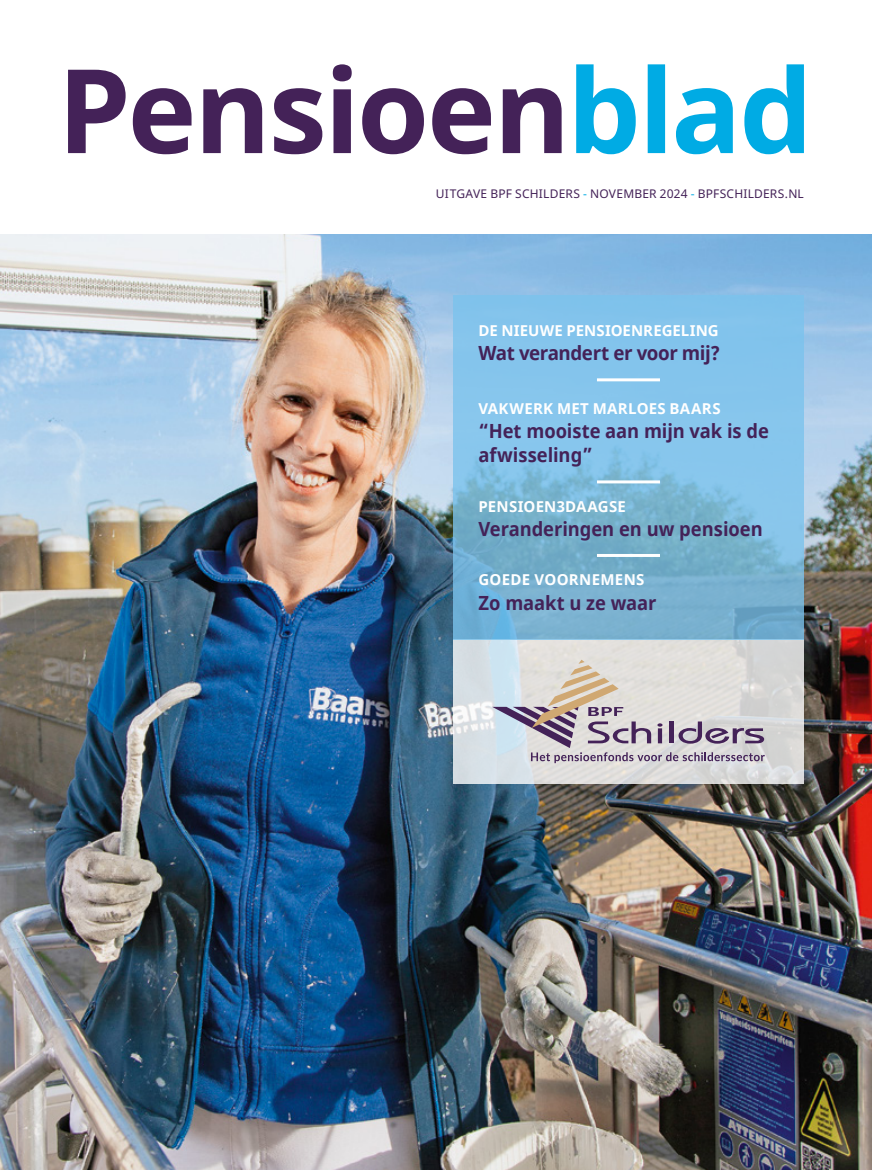
<style>
.page{position:relative;width:872px;height:1170px;background:#fff}
.page>*{position:absolute;margin:0;border:0;box-sizing:border-box;transform-origin:0 0}
.t1{font:700 19.5px/24px "Noto Sans";letter-spacing:-.005em;color:#442258;scale:.94 1}
.t2{font:700 19.5px "Noto Sans";letter-spacing:-.025em;color:#442258;scale:.96 1}
.t3{font:700 15px "Noto Sans";letter-spacing:.015em;color:#fff}
.t4{font:12px "Noto Sans";letter-spacing:.015em;color:#442258}
.s1{color:#00abe4}
</style>
<div class="page">
<img style="left:0;top:234px;width:872px;height:935px">
<svg style="left:453px;top:639px;width:351px;height:144px;background:#d9dcdd"></svg>
<svg style="left:492px;top:659px;width:272px;height:104px;background:#cbc7c9"></svg>
<svg style="left:453px;top:295px;width:351px;height:344px;background:#7ebbdf"></svg>
<hr style="left:597px;top:378px;width:63px;height:3px;background:#fff">
<hr style="left:597px;top:480px;width:63px;height:3px;background:#fff">
<hr style="left:597px;top:554px;width:63px;height:3px;background:#fff">
<svg style="left:576px;top:64px;width:228px;height:90px"></svg>
<svg style="left:68px;top:64px;width:493px;height:90px"></svg>
<p class="t4" style="left:436px;top:185px;width:369px">UITGAVE BPF SCHILDERS <span class="s1">-</span> NOVEMBER 2024 <span class="s1">-</span> BPFSCHILDERS.NL</p>
<p class="t3" style="left:478px;top:320px;width:242px">DE NIEUWE PENSIOENREGELING</p>
<h1 class="t2" style="left:478px;top:339px;width:253px">Wat verandert er voor mij?</h1>
<p class="t3" style="left:478px;top:398px;width:244px">VAKWERK MET MARLOES BAARS</p>
<h1 class="t1" style="left:478px;top:420px;width:310px">“Het mooiste aan mijn vak is de afwisseling”</h1>
<p class="t3" style="left:478px;top:496px;width:149px">PENSIOEN3DAAGSE</p>
<h1 class="t1" style="left:478px;top:517px;width:304px">Veranderingen en uw pensioen</h1>
<p class="t3" style="left:478px;top:569px;width:167px">GOEDE VOORNEMENS</p>
<h1 class="t1" style="left:478px;top:591px;width:191px">Zo maakt u ze waar</h1>
</div>
